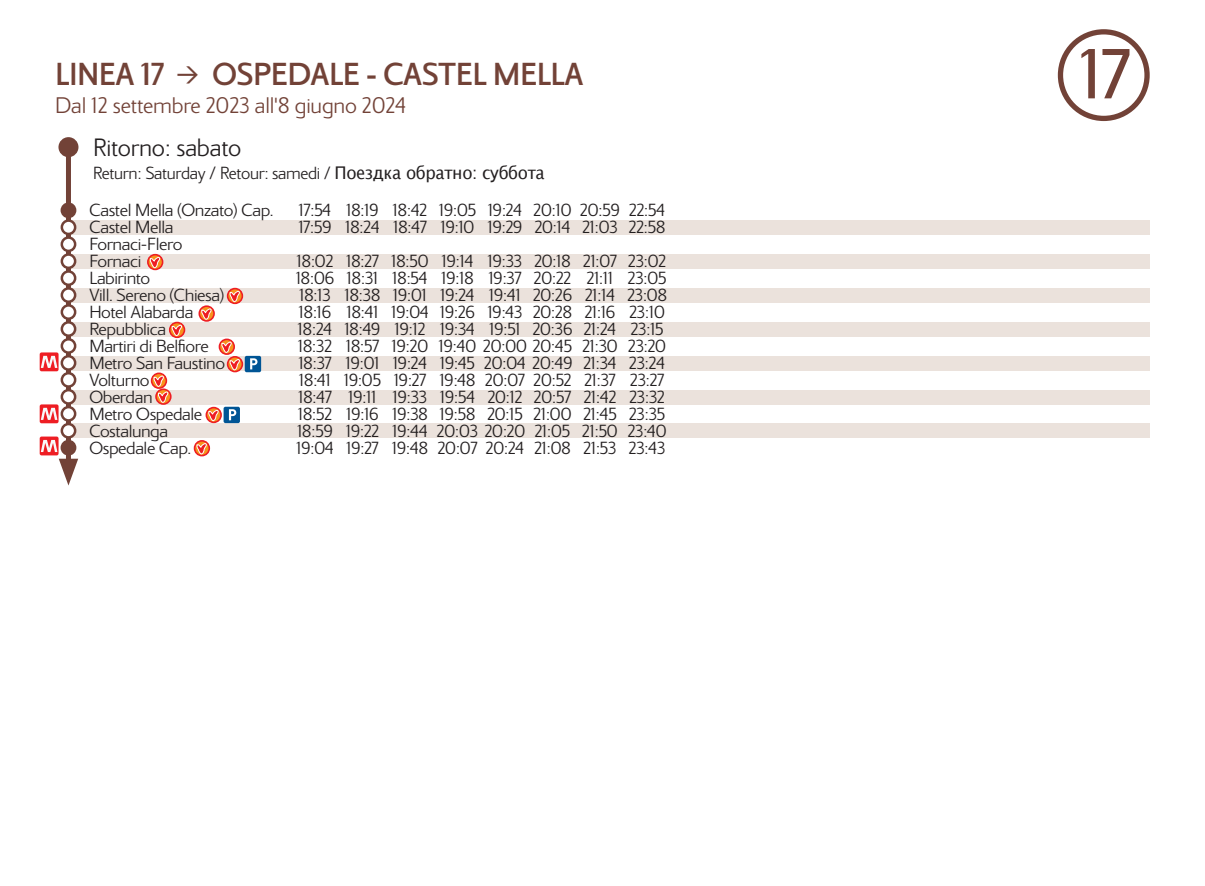
<style>
.page{position:relative;width:1205px;height:886px;background:#fff}
.page>*{position:absolute;margin:0;border:0;box-sizing:border-box;transform-origin:0 0}
.t1{font:700 70.5px "Metrobrescia";color:#724237}
.t2{font:900 31.75px "Metrobrescia";letter-spacing:-.04em;color:#724237}
.t3{font:500 25px "Metrobrescia";letter-spacing:-.01em;color:#231f20;scale:.95 1}
.t4{font:500 22.5px "Metrobrescia";letter-spacing:-.01em;color:#724237;scale:.95 1}
.Stile_di_paragrafo_1{font:500 17.5px "Metrobrescia";letter-spacing:-.04em;color:#231f20}
.Stile_di_paragrafo_1-2{font:500 17.5px "Metrobrescia";letter-spacing:-.02em;color:#231f20;scale:.95 1}
.s1{font-family:"DIN";font-weight:500;font-size:22px}
.s2{font-family:"Lucida Grande";font-weight:400}
</style>
<div class="page">
<div style="left:66px;top:147px;width:5px;height:321px;background:#724237"></div>
<div style="left:58px;top:137px;width:20px;height:20px;background:#724237;border-radius:50%"></div>
<svg style="left:59px;top:459px;width:19px;height:26px"></svg>
<div style="left:1058px;top:29px;width:91px;height:92px;border:5px solid #724237;border-radius:50%"></div>
<div style="left:71px;top:424px;width:1078px;height:14px;background:#ebe2dc"></div>
<div style="left:71px;top:390px;width:1078px;height:14px;background:#ebe2dc"></div>
<div style="left:71px;top:220px;width:1078px;height:15px;background:#ebe2dc"></div>
<div style="left:71px;top:254px;width:1078px;height:15px;background:#ebe2dc"></div>
<div style="left:71px;top:288px;width:1078px;height:15px;background:#ebe2dc"></div>
<div style="left:71px;top:322px;width:1078px;height:14px;background:#ebe2dc"></div>
<div style="left:71px;top:356px;width:1078px;height:14px;background:#ebe2dc"></div>
<div style="left:61px;top:202px;width:15px;height:16px;background:#724237;border-radius:50%"></div>
<svg style="left:62px;top:221px;width:13px;height:13px"></svg>
<div style="left:61px;top:219px;width:15px;height:16px;border:2px solid #724237;border-radius:50%"></div>
<svg style="left:62px;top:254px;width:13px;height:14px"></svg>
<div style="left:61px;top:253px;width:15px;height:16px;border:2px solid #724237;border-radius:50%"></div>
<svg style="left:62px;top:271px;width:13px;height:14px"></svg>
<div style="left:61px;top:270px;width:15px;height:16px;border:2px solid #724237;border-radius:50%"></div>
<svg style="left:62px;top:288px;width:13px;height:14px"></svg>
<div style="left:61px;top:287px;width:15px;height:16px;border:2px solid #724237;border-radius:50%"></div>
<svg style="left:62px;top:305px;width:13px;height:14px"></svg>
<div style="left:61px;top:304px;width:15px;height:16px;border:2px solid #724237;border-radius:50%"></div>
<svg style="left:62px;top:322px;width:13px;height:14px"></svg>
<div style="left:61px;top:321px;width:15px;height:16px;border:2px solid #724237;border-radius:50%"></div>
<svg style="left:62px;top:339px;width:13px;height:14px"></svg>
<div style="left:61px;top:338px;width:15px;height:16px;border:2px solid #724237;border-radius:50%"></div>
<svg style="left:62px;top:373px;width:13px;height:13px"></svg>
<div style="left:61px;top:372px;width:15px;height:16px;border:2px solid #724237;border-radius:50%"></div>
<div style="left:61px;top:440px;width:15px;height:16px;background:#724237;border-radius:50%"></div>
<svg style="left:62px;top:390px;width:13px;height:13px"></svg>
<div style="left:61px;top:389px;width:15px;height:16px;border:2px solid #724237;border-radius:50%"></div>
<svg style="left:62px;top:356px;width:13px;height:14px"></svg>
<div style="left:61px;top:355px;width:15px;height:16px;border:2px solid #724237;border-radius:50%"></div>
<svg style="left:62px;top:238px;width:13px;height:13px"></svg>
<div style="left:61px;top:236px;width:15px;height:16px;border:2px solid #724237;border-radius:50%"></div>
<svg style="left:62px;top:407px;width:13px;height:13px"></svg>
<div style="left:61px;top:406px;width:15px;height:16px;border:2px solid #724237;border-radius:50%"></div>
<svg style="left:62px;top:424px;width:13px;height:13px"></svg>
<div style="left:61px;top:423px;width:15px;height:16px;border:2px solid #724237;border-radius:50%"></div>
<div style="left:169px;top:322px;width:16px;height:16px;border:2px solid #ee1d23;border-radius:50%"></div>
<svg style="left:172px;top:325px;width:10px;height:11px"></svg>
<div style="left:198px;top:305px;width:17px;height:17px;border:2px solid #ee1d23;border-radius:50%"></div>
<svg style="left:201px;top:308px;width:10px;height:12px"></svg>
<div style="left:227px;top:288px;width:16px;height:16px;border:2px solid #ee1d23;border-radius:50%"></div>
<svg style="left:230px;top:291px;width:10px;height:11px"></svg>
<div style="left:147px;top:254px;width:16px;height:16px;border:2px solid #ee1d23;border-radius:50%"></div>
<svg style="left:150px;top:257px;width:10px;height:11px"></svg>
<div style="left:219px;top:339px;width:16px;height:16px;border:2px solid #ee1d23;border-radius:50%"></div>
<svg style="left:221px;top:342px;width:10px;height:11px"></svg>
<div style="left:206px;top:407px;width:16px;height:16px;border:2px solid #ee1d23;border-radius:50%"></div>
<svg style="left:208px;top:410px;width:10px;height:11px"></svg>
<div style="left:227px;top:356px;width:16px;height:16px;border:2px solid #ee1d23;border-radius:50%"></div>
<svg style="left:230px;top:359px;width:10px;height:11px"></svg>
<div style="left:155px;top:388px;width:17px;height:17px;border:2px solid #ee1d23;border-radius:50%"></div>
<div style="left:151px;top:372px;width:16px;height:17px;border:2px solid #ee1d23;border-radius:50%"></div>
<svg style="left:154px;top:376px;width:14px;height:27px"></svg>
<div style="left:194px;top:440px;width:16px;height:16px;border:2px solid #ee1d23;border-radius:50%"></div>
<svg style="left:197px;top:443px;width:10px;height:11px"></svg>
<div style="left:40px;top:436px;width:19px;height:19px;background:#ee1d23;border-radius:2px"></div>
<svg style="left:41px;top:440px;width:16px;height:12px"></svg>
<div style="left:40px;top:404px;width:19px;height:19px;background:#ee1d23;border-radius:2px"></div>
<svg style="left:41px;top:408px;width:16px;height:12px"></svg>
<div style="left:40px;top:352px;width:19px;height:19px;background:#ee1d23;border-radius:2px"></div>
<svg style="left:41px;top:356px;width:16px;height:12px"></svg>
<div style="left:245px;top:356px;width:16px;height:16px;background:#005595;border-radius:2px"></div>
<svg style="left:250px;top:358px;width:7px;height:11px"></svg>
<div style="left:224px;top:407px;width:16px;height:16px;background:#005595;border-radius:2px"></div>
<svg style="left:229px;top:409px;width:7px;height:11px"></svg>
<p class="t2" style="left:55px;top:55px;width:530px">LINEA 17 <span class="s1">&gt;</span> OSPEDALE - CASTEL MELLA</p>
<p class="t4" style="left:55px;top:92px;width:372px">Dal 12 settembre 2023 all'8 giugno 2024</p>
<p class="t3" style="left:93px;top:133px;width:158px">Ritorno: sabato</p>
<p class="Stile_di_paragrafo_1-2" style="left:93px;top:162px;width:477px">Return: Saturday / Retour: samedi / <span class="s2">Поездка обратно: суббота</span></p>
<p class="Stile_di_paragrafo_1" style="left:89px;top:200px;width:186px">Castel Mella (Onzato) Cap.</p>
<p class="Stile_di_paragrafo_1" style="left:89px;top:217px;width:86px">Castel Mella</p>
<p class="Stile_di_paragrafo_1" style="left:89px;top:234px;width:95px">Fornaci-Flero</p>
<p class="Stile_di_paragrafo_1" style="left:89px;top:251px;width:54px">Fornaci</p>
<p class="Stile_di_paragrafo_1" style="left:89px;top:268px;width:63px">Labirinto</p>
<p class="Stile_di_paragrafo_1" style="left:89px;top:285px;width:137px">Vill. Sereno (Chiesa)</p>
<p class="Stile_di_paragrafo_1" style="left:89px;top:302px;width:106px">Hotel Alabarda</p>
<p class="Stile_di_paragrafo_1" style="left:89px;top:319px;width:79px">Repubblica</p>
<p class="Stile_di_paragrafo_1" style="left:89px;top:336px;width:121px">Martiri di Belfiore</p>
<p class="Stile_di_paragrafo_1" style="left:89px;top:353px;width:138px">Metro San Faustino</p>
<p class="Stile_di_paragrafo_1" style="left:89px;top:370px;width:62px">Volturno</p>
<p class="Stile_di_paragrafo_1" style="left:89px;top:387px;width:65px">Oberdan</p>
<p class="Stile_di_paragrafo_1" style="left:89px;top:404px;width:115px">Metro Ospedale</p>
<p class="Stile_di_paragrafo_1" style="left:89px;top:421px;width:81px">Costalunga</p>
<p class="Stile_di_paragrafo_1" style="left:89px;top:438px;width:104px">Ospedale Cap.</p>
<p class="Stile_di_paragrafo_1" style="left:299px;top:200px;width:368px">17:54 18:19 18:42 19:05 19:24 20:10 20:59 22:54</p>
<p class="Stile_di_paragrafo_1" style="left:298px;top:217px;width:369px">17:59 18:24 18:47 19:10 19:29 20:14 21:03 22:58</p>
<p class="Stile_di_paragrafo_1" style="left:297px;top:251px;width:371px">18:02 18:27 18:50 19:14 19:33 20:18 21:07 23:02</p>
<p class="Stile_di_paragrafo_1" style="left:296px;top:268px;width:373px">18:06 18:31 18:54 19:18 19:37 20:22 21:11 23:05</p>
<p class="Stile_di_paragrafo_1" style="left:299px;top:285px;width:370px">18:13 18:38 19:01 19:24 19:41 20:26 21:14 23:08</p>
<p class="Stile_di_paragrafo_1" style="left:299px;top:302px;width:368px">18:16 18:41 19:04 19:26 19:43 20:28 21:16 23:10</p>
<p class="Stile_di_paragrafo_1" style="left:298px;top:319px;width:368px">18:24 18:49 19:12 19:34 19:51 20:36 21:24 23:15</p>
<p class="Stile_di_paragrafo_1" style="left:298px;top:336px;width:370px">18:32 18:57 19:20 19:40 20:00 20:45 21:30 23:20</p>
<p class="Stile_di_paragrafo_1" style="left:298px;top:353px;width:368px">18:37 19:01 19:24 19:45 20:04 20:49 21:34 23:24</p>
<p class="Stile_di_paragrafo_1" style="left:299px;top:370px;width:367px">18:41 19:05 19:27 19:48 20:07 20:52 21:37 23:27</p>
<p class="Stile_di_paragrafo_1" style="left:298px;top:387px;width:368px">18:47 19:11 19:33 19:54 20:12 20:57 21:42 23:32</p>
<p class="Stile_di_paragrafo_1" style="left:298px;top:404px;width:369px">18:52 19:16 19:38 19:58 20:15 21:00 21:45 23:35</p>
<p class="Stile_di_paragrafo_1" style="left:297px;top:421px;width:371px">18:59 19:22 19:44 20:03 20:20 21:05 21:50 23:40</p>
<p class="Stile_di_paragrafo_1" style="left:296px;top:438px;width:371px">19:04 19:27 19:48 20:07 20:24 21:08 21:53 23:43</p>
<p class="t1" style="left:1079px;top:33px;width:54px">17</p>
</div>
